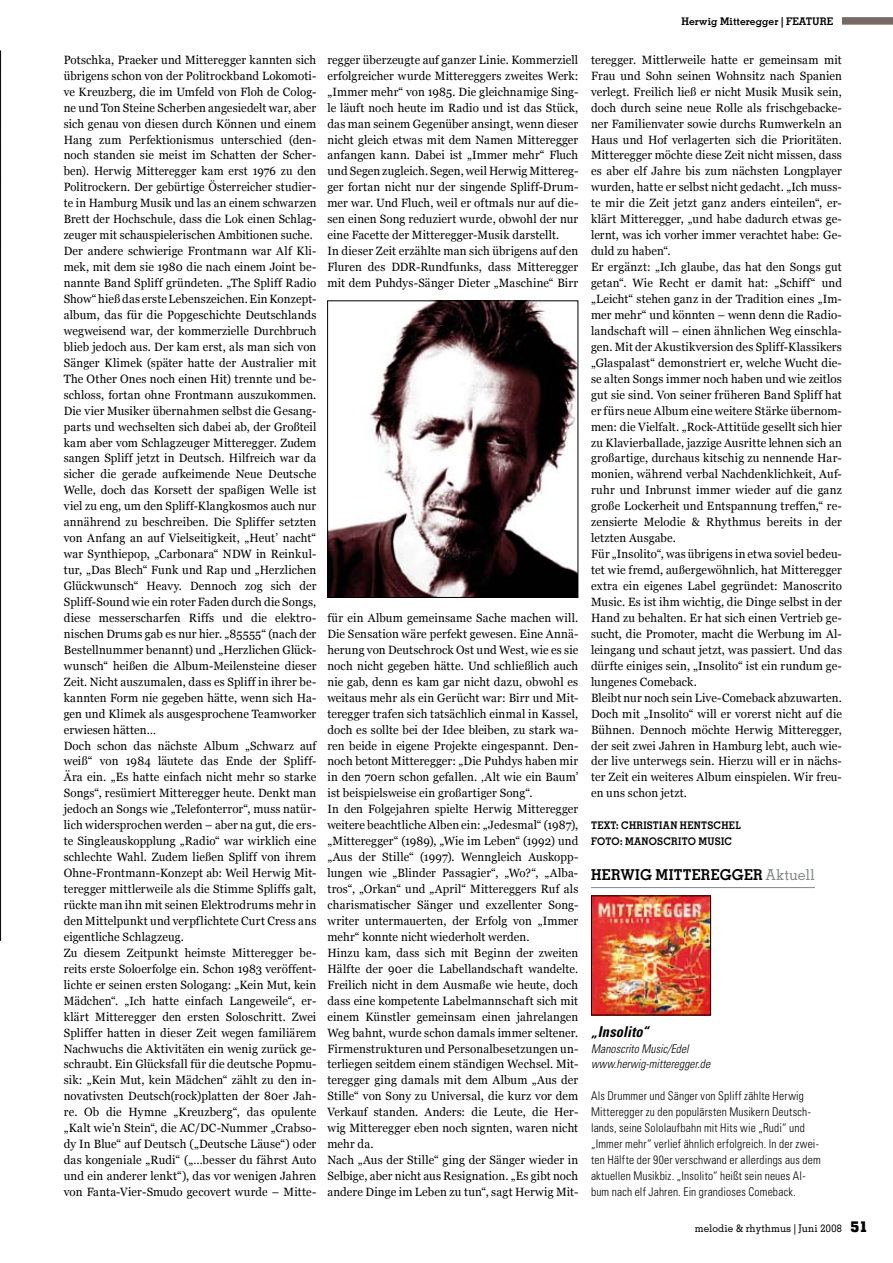
<style>
.page{position:relative;width:893px;height:1263px;background:#fff}
.page>*{position:absolute;margin:0;border:0;box-sizing:border-box;transform-origin:0 0}
.t1{font:700 15px "Memphis LT Std";letter-spacing:.015em;color:#000;scale:.96 1}
.t2{font:italic 700 condensed 15px "Univers LT Std";letter-spacing:.01em;color:#000;scale:.96 1}
.t3{font:12px/15.9px "Georgia";letter-spacing:.01em;color:#000;scale:.96 1}
.t4{font:300 condensed 12px/15.9px "Univers LT Std";letter-spacing:.015em;color:#000;scale:.96 1}
.t5{font:italic 300 condensed 12px/15.9px "Univers LT Std";letter-spacing:.01em;color:#000;scale:.96 1}
.t6{font:700 10.5px/15.9px "Memphis LT Std";letter-spacing:.015em;color:#000;scale:.94 1}
.t7{font:500 10.5px "Memphis LT Std";letter-spacing:.01em;color:#000;scale:.96 1}
.t8{font:700 10.5px "Memphis LT Std";letter-spacing:.015em;color:#000}
.s1{font-weight:500;color:#878889}
.s2{font-weight:800;font-size:15px}
</style>
<div class="page">
<div style="left:842px;top:17px;width:51px;height:8px;background:#756a65"></div>
<svg style="left:0;top:51px;width:1px;height:890px"></svg>
<img style="left:329px;top:302px;width:247px;height:294px">
<div style="left:327px;top:300px;width:251px;height:298px;border:1px solid #000"></div>
<hr style="left:591px;top:887px;width:224px;height:1px;background:#878889">
<img style="left:593px;top:897px;width:116px;height:116px">
<div style="left:591px;top:895px;width:120px;height:120px;border:1px solid #000"></div>
<p class="t3" style="left:64px;top:52px;width:265px">Potschka, Praeker und Mitteregger kannten sich übrigens schon von der Politrockband Lokomoti&shy;ve Kreuzberg, die im Umfeld von Floh de Colog&shy;ne und Ton Steine Scherben angesiedelt war, aber sich genau von diesen durch Können und einem Hang zum Perfektionismus unterschied (den&shy;noch standen sie meist im Schatten der Scher&shy;ben). Herwig Mitteregger kam erst 1976 zu den Politrockern. Der gebürtige Österreicher studier&shy;te in Hamburg Musik und las an einem schwarzen Brett der Hochschule, dass die Lok einen Schlag&shy;zeuger mit schauspielerischen Ambitionen suche.<br>Der andere schwierige Frontmann war Alf Kli&shy;mek, mit dem sie 1980 die nach einem Joint be&shy;nannte Band Spliff gründeten. „The Spliff Radio Show“ hieß das erste Lebenszeichen. Ein Konzept&shy;album, das für die Popgeschichte Deutschlands wegweisend war, der kommerzielle Durchbruch blieb jedoch aus. Der kam erst, als man sich von Sänger Klimek (später hatte der Australier mit The Other Ones noch einen Hit) trennte und be&shy;schloss, fortan ohne Frontmann auszukommen.<br>Die vier Musiker übernahmen selbst die Gesang&shy;parts und wechselten sich dabei ab, der Großteil kam aber vom Schlagzeuger Mitteregger. Zudem sangen Spliff jetzt in Deutsch. Hilfreich war da sicher die gerade aufkeimende Neue Deutsche Welle, doch das Korsett der spaßigen Welle ist viel zu eng, um den Spliff-Klangkosmos auch nur annährend zu beschreiben. Die Spliffer setzten von Anfang an auf Vielseitigkeit, „Heut’ nacht“ war Synthiepop, „Carbonara“ NDW in Reinkul&shy;tur, „Das Blech“ Funk und Rap und „Herzlichen Glückwunsch“ Heavy. Dennoch zog sich der Spliff-Sound wie ein roter Faden durch die Songs, diese messerscharfen Riffs und die elektro&shy;nischen Drums gab es nur hier. „85555“ (nach der Bestellnummer benannt) und „Herzlichen Glück&shy;wunsch“ heißen die Album-Meilensteine dieser Zeit. Nicht auszumalen, dass es Spliff in ihrer be&shy;kannten Form nie gegeben hätte, wenn sich Ha&shy;gen und Klimek als ausgesprochene Teamworker erwiesen hätten…<br>Doch schon das nächste Album „Schwarz auf weiß“ von 1984 läutete das Ende der Spliff-Ära ein. „Es hatte einfach nicht mehr so starke Songs“, resümiert Mitteregger heute. Denkt man jedoch an Songs wie „Telefonterror“, muss natür&shy;lich widersprochen werden – aber na gut, die ers&shy;te Singleauskopplung „Radio“ war wirklich eine schlechte Wahl. Zudem ließen Spliff von ihrem Ohne-Frontmann-Konzept ab: Weil Herwig Mit&shy;teregger mittlerweile als die Stimme Spliffs galt, rückte man ihn mit seinen Elektrodrums mehr in den Mittelpunkt und verpflichtete Curt Cress ans eigentliche Schlagzeug.<br>Zu diesem Zeitpunkt heimste Mitteregger be&shy;reits erste Soloerfolge ein. Schon 1983 veröffent&shy;lichte er seinen ersten Sologang: „Kein Mut, kein Mädchen“. „Ich hatte einfach Langeweile“, er&shy;klärt Mitteregger den ersten Soloschritt. Zwei Spliffer hatten in dieser Zeit wegen familiärem Nachwuchs die Aktivitäten ein wenig zurück ge&shy;schraubt. Ein Glücksfall für die deutsche Popmu&shy;sik: „Kein Mut, kein Mädchen“ zählt zu den in&shy;novativsten Deutsch(rock)platten der 80er Jah&shy;re. Ob die Hymne „Kreuzberg“, das opulente „Kalt wie’n Stein“, die AC/DC-Nummer „Crabso&shy;dy In Blue“ auf Deutsch („Deutsche Läuse“) oder das kongeniale „Rudi“ („…besser du fährst Auto und ein anderer lenkt“), das vor wenigen Jahren von Fanta-Vier-Smudo gecovert wurde – Mitte-</p>
<p class="t3" style="left:327px;top:52px;width:263px">regger überzeugte auf ganzer Linie. Kommerziell erfolgreicher wurde Mittereggers zweites Werk: „Immer mehr“ von 1985. Die gleichnamige Sing&shy;le läuft noch heute im Radio und ist das Stück, das man seinem Gegenüber ansingt, wenn dieser nicht gleich etwas mit dem Namen Mitteregger anfangen kann. Dabei ist „Immer mehr“ Fluch und Segen zugleich. Segen, weil Herwig Mittereg&shy;ger fortan nicht nur der singende Spliff-Drum&shy;mer war. Und Fluch, weil er oftmals nur auf die&shy;sen einen Song reduziert wurde, obwohl der nur eine Facette der Mitteregger-Musik darstellt.<br>In dieser Zeit erzählte man sich übrigens auf den Fluren des DDR-Rundfunks, dass Mitteregger mit dem Puhdys-Sänger Dieter „Maschine“ Birr</p>
<p class="t3" style="left:327px;top:610px;width:263px">für ein Album gemeinsame Sache machen will.<br>Die Sensation wäre perfekt gewesen. Eine Annä&shy;herung von Deutschrock Ost und West, wie es sie noch nicht gegeben hätte. Und schließlich auch nie gab, denn es kam gar nicht dazu, obwohl es weitaus mehr als ein Gerücht war: Birr und Mit&shy;teregger trafen sich tatsächlich einmal in Kassel, doch es sollte bei der Idee bleiben, zu stark wa&shy;ren beide in eigene Projekte eingespannt. Den&shy;noch betont Mitteregger: „Die Puhdys haben mir in den 70ern schon gefallen. ‚Alt wie ein Baum’ ist beispielsweise ein großartiger Song“.<br>In den Folgejahren spielte Herwig Mitteregger weitere beachtliche Alben ein: „Jedesmal“ (1987), „Mitteregger“ (1989), „Wie im Leben“ (1992) und „Aus der Stille“ (1997). Wenngleich Auskopp&shy;lungen wie „Blinder Passagier“, „Wo?“, „Alba&shy;tros“, „Orkan“ und „April“ Mittereggers Ruf als charismatischer Sänger und exzellenter Song&shy;writer untermauerten, der Erfolg von „Immer mehr“ konnte nicht wiederholt werden.<br>Hinzu kam, dass sich mit Beginn der zweiten Hälfte der 90er die Labellandschaft wandelte.<br>Freilich nicht in dem Ausmaße wie heute, doch dass eine kompetente Labelmannschaft sich mit einem Künstler gemeinsam einen jahrelangen Weg bahnt, wurde schon damals immer seltener.<br>Firmenstrukturen und Personalbesetzungen un&shy;terliegen seitdem einem ständigen Wechsel. Mit&shy;teregger ging damals mit dem Album „Aus der Stille“ von Sony zu Universal, die kurz vor dem Verkauf standen. Anders: die Leute, die Her&shy;wig Mitteregger eben noch signten, waren nicht mehr da.<br>Nach „Aus der Stille“ ging der Sänger wieder in Selbige, aber nicht aus Resignation. „Es gibt noch andere Dinge im Leben zu tun“, sagt Herwig Mit-</p>
<p class="t8" style="left:681px;top:14px;width:153px">Herwig Mitteregger | FEATURE</p>
<p class="t3" style="left:591px;top:52px;width:263px">teregger. Mittlerweile hatte er gemeinsam mit Frau und Sohn seinen Wohnsitz nach Spanien verlegt. Freilich ließ er nicht Musik Musik sein, doch durch seine neue Rolle als frischgebacke&shy;ner Familienvater sowie durchs Rumwerkeln an Haus und Hof verlagerten sich die Prioritäten.<br>Mitteregger möchte diese Zeit nicht missen, dass es aber elf Jahre bis zum nächsten Longplayer wurden, hatte er selbst nicht gedacht. „Ich muss&shy;te mir die Zeit jetzt ganz anders einteilen“, er&shy;klärt Mitteregger, „und habe dadurch etwas ge&shy;lernt, was ich vorher immer verachtet habe: Ge&shy;duld zu haben“.<br>Er ergänzt: „Ich glaube, das hat den Songs gut getan“. Wie Recht er damit hat: „Schiff“ und „Leicht“ stehen ganz in der Tradition eines „Im&shy;mer mehr“ und könnten – wenn denn die Radio&shy;landschaft will – einen ähnlichen Weg einschla&shy;gen. Mit der Akustikversion des Spliff-Klassikers „Glaspalast“ demonstriert er, welche Wucht die&shy;se alten Songs immer noch haben und wie zeitlos gut sie sind. Von seiner früheren Band Spliff hat er fürs neue Album eine weitere Stärke übernom&shy;men: die Vielfalt. „Rock-Attitüde gesellt sich hier zu Klavierballade, jazzige Ausritte lehnen sich an großartige, durchaus kitschig zu nennende Har&shy;monien, während verbal Nachdenklichkeit, Auf&shy;ruhr und Inbrunst immer wieder auf die ganz große Lockerheit und Entspannung treffen,“ re&shy;zensierte Melodie &amp; Rhythmus bereits in der letzten Ausgabe.<br>Für „Insolito“, was übrigens in etwa soviel bedeu&shy;tet wie fremd, außergewöhnlich, hat Mitteregger extra ein eigenes Label gegründet: Manoscrito Music. Es ist ihm wichtig, die Dinge selbst in der Hand zu behalten. Er hat sich einen Vertrieb ge&shy;sucht, die Promoter, macht die Werbung im Al&shy;leingang und schaut jetzt, was passiert. Und das dürfte einiges sein, „Insolito“ ist ein rundum ge&shy;lungenes Comeback.<br>Bleibt nur noch sein Live-Comeback abzuwarten.<br>Doch mit „Insolito“ will er vorerst nicht auf die Bühnen. Dennoch möchte Herwig Mitteregger, der seit zwei Jahren in Hamburg lebt, auch wie&shy;der live unterwegs sein. Hierzu will er in nächs&shy;ter Zeit ein weiteres Album einspielen. Wir freu&shy;en uns schon jetzt.</p>
<p class="t6" style="left:591px;top:817px;width:161px">TEXT: CHRISTIAN HENTSCHEL<br>FOTO: MANOSCRITO MUSIC</p>
<p class="t1" style="left:591px;top:865px;width:235px">HERWIG MITTEREGGER <span class="s1">Aktuell</span></p>
<p class="t2" style="left:591px;top:1022px;width:61px">„Insolito“</p>
<p class="t5" style="left:591px;top:1040px;width:126px">Manoscrito Music/Edel www.herwig-mitteregger.de</p>
<p class="t4" style="left:591px;top:1088px;width:241px">Als Drummer und Sänger von Spliff zählte Herwig Mitteregger zu den populärsten Musikern Deutsch&shy;lands, seine Sololaufbahn mit Hits wie „Rudi“ und „Immer mehr“ verlief ähnlich erfolgreich. In der zwei&shy;ten Hälfte der 90er verschwand er allerdings aus dem aktuellen Musikbiz. „Insolito“ heißt sein neues Al&shy;bum nach elf Jahren. Ein grandioses Comeback.</p>
<p class="t7" style="left:695px;top:1222px;width:183px">melodie &amp; rhythmus | Juni 2008 <span class="s2">51</span></p>
</div>
